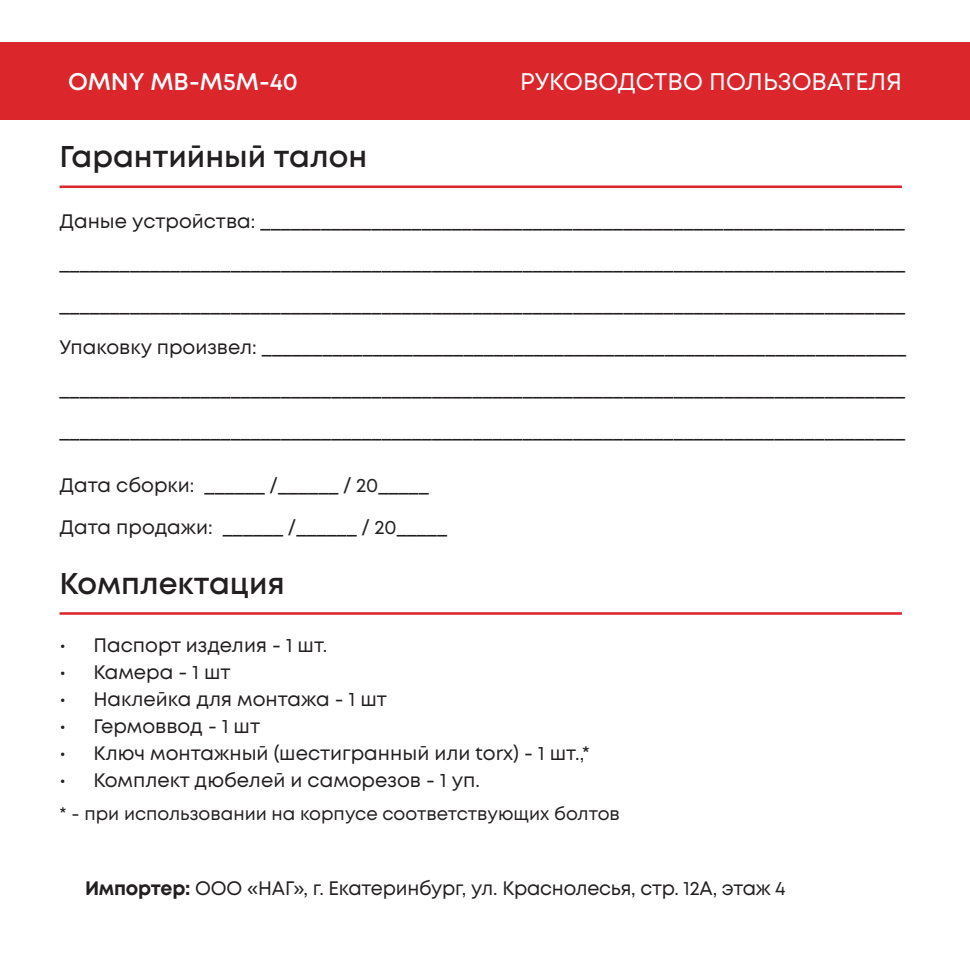
<style>
.page{position:relative;width:970px;height:970px;background:#fff}
.page>*{position:absolute;margin:0;border:0;box-sizing:border-box;transform-origin:0 0}
.t1{font:600 30px "Mont";color:#231f20}
.t2{font:24px "Mont";color:#fff}
.t3{font:600 24px "Mont";color:#fff}
.t4{font:19.5px "Mont";color:#231f20}
.t5{font:18px "Mont";color:#231f20}
.s1{font-weight:700}
</style>
<div class="page">
<div style="left:0;top:43px;width:969px;height:77px;background:#db262c"></div>
<hr style="left:60px;top:185px;width:841px;height:3px;background:#db262c">
<hr style="left:60px;top:612px;width:841px;height:2px;background:#db262c">
<p class="t3" style="left:68px;top:66px;width:231px">OMNY MB-M5M-40</p>
<p class="t2" style="left:520px;top:66px;width:383px">РУКОВОДСТВО ПОЛЬЗОВАТЕЛЯ</p>
<p class="t1" style="left:60px;top:137px;width:309px">Гарантийный талон</p>
<p class="t4" style="left:60px;top:208px;width:846px">Даные устройства: ________________________________________________________________</p>
<p class="t4" style="left:60px;top:250px;width:847px">____________________________________________________________________________________</p>
<p class="t4" style="left:60px;top:292px;width:847px">____________________________________________________________________________________</p>
<p class="t4" style="left:60px;top:334px;width:848px">Упаковку произвел: ________________________________________________________________</p>
<p class="t4" style="left:60px;top:376px;width:847px">____________________________________________________________________________________</p>
<p class="t4" style="left:60px;top:418px;width:847px">____________________________________________________________________________________</p>
<p class="t4" style="left:60px;top:472px;width:370px">Дата сборки: ______ /______ / 20_____</p>
<p class="t4" style="left:60px;top:514px;width:389px">Дата продажи: ______ /______ / 20_____</p>
<p class="t1" style="left:60px;top:564px;width:227px">Комплектация</p>
<p class="t4" style="left:60px;top:632px;width:269px">• Паспорт изделия - 1 шт.</p>
<p class="t4" style="left:60px;top:659px;width:172px">• Камера - 1 шт</p>
<p class="t4" style="left:60px;top:686px;width:329px">• Наклейка для монтажа - 1 шт</p>
<p class="t4" style="left:60px;top:713px;width:202px">• Гермоввод - 1 шт</p>
<p class="t4" style="left:60px;top:740px;width:532px">• Ключ монтажный (шестигранный или torx) - 1 шт.,*</p>
<p class="t4" style="left:60px;top:767px;width:422px">• Комплект дюбелей и саморезов - 1 уп.</p>
<p class="t5" style="left:60px;top:802px;width:562px">* - при использовании на корпусе соответствующих болтов</p>
<p class="t4" style="left:85px;top:875px;width:701px"><span class="s1">Импортер:</span> ООО «НАГ», г. Екатеринбург, ул. Краснолесья, стр. 12А, этаж 4</p>
</div>
